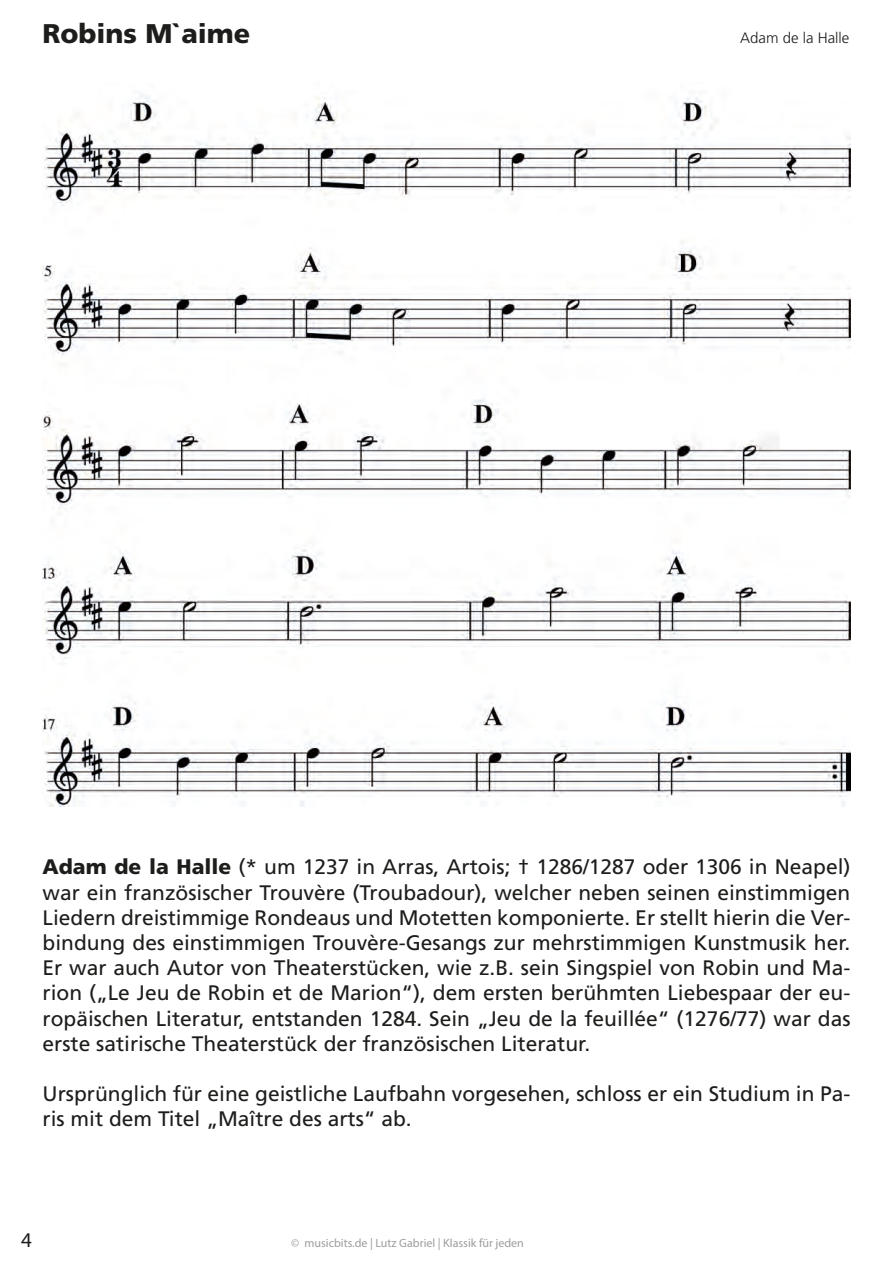
<style>
.page{position:relative;width:893px;height:1263px;background:#fff}
.page>*{position:absolute;margin:0;border:0;box-sizing:border-box;transform-origin:0 0}
.t1{font:900 27px "Frutiger";color:#1d1d1b}
.t2{font:21px/25.2px "Frutiger";color:#1d1d1b;text-align:justify}
.t3{font:21px "Myriad Pro";color:#1d1d1b}
.t4{font:300 15px "Frutiger";color:#1d1d1b}
.t5{font:12px "Myriad Pro";color:#9d9d9d}
.s1{font-weight:900}
</style>
<div class="page">
<img style="left:43px;top:94px;width:807px;height:712px">
<p class="t1" style="left:43px;top:17px;width:209px">Robins M`aime</p>
<p class="t4" style="left:740px;top:29px;width:111px">Adam de la Halle</p>
<p class="t2" style="left:43px;top:854px;width:809px"><span class="s1">Adam de la Halle</span> (* um 1237 in Arras, Artois; † 1286/1287 oder 1306 in Neapel) war ein französischer Trouvère (Troubadour), welcher neben seinen einstimmigen Liedern dreistimmige Rondeaus und Motetten komponierte. Er stellt hierin die Ver&shy;bindung des einstimmigen Trouvère-Gesangs zur mehrstimmigen Kunstmusik her.<br>Er war auch Autor von Theaterstücken, wie z.B. sein Singspiel von Robin und Ma&shy;rion („Le Jeu de Robin et de Marion“), dem ersten berühmten Liebespaar der eu&shy;ropäischen Literatur, entstanden 1284. Sein „Jeu de la feuillée“ (1276/77) war das erste satirische Theaterstück der französischen Literatur.</p>
<p class="t2" style="left:43px;top:1081px;width:809px">Ursprünglich für eine geistliche Laufbahn vorgesehen, schloss er ein Studium in Pa&shy;ris mit dem Titel „Maître des arts“ ab.</p>
<p class="t3" style="left:21px;top:1226px;width:12px">4</p>
<p class="t5" style="left:291px;top:1235px;width:234px">© musicbits.de | Lutz Gabriel | Klassik für jeden</p>
</div>
